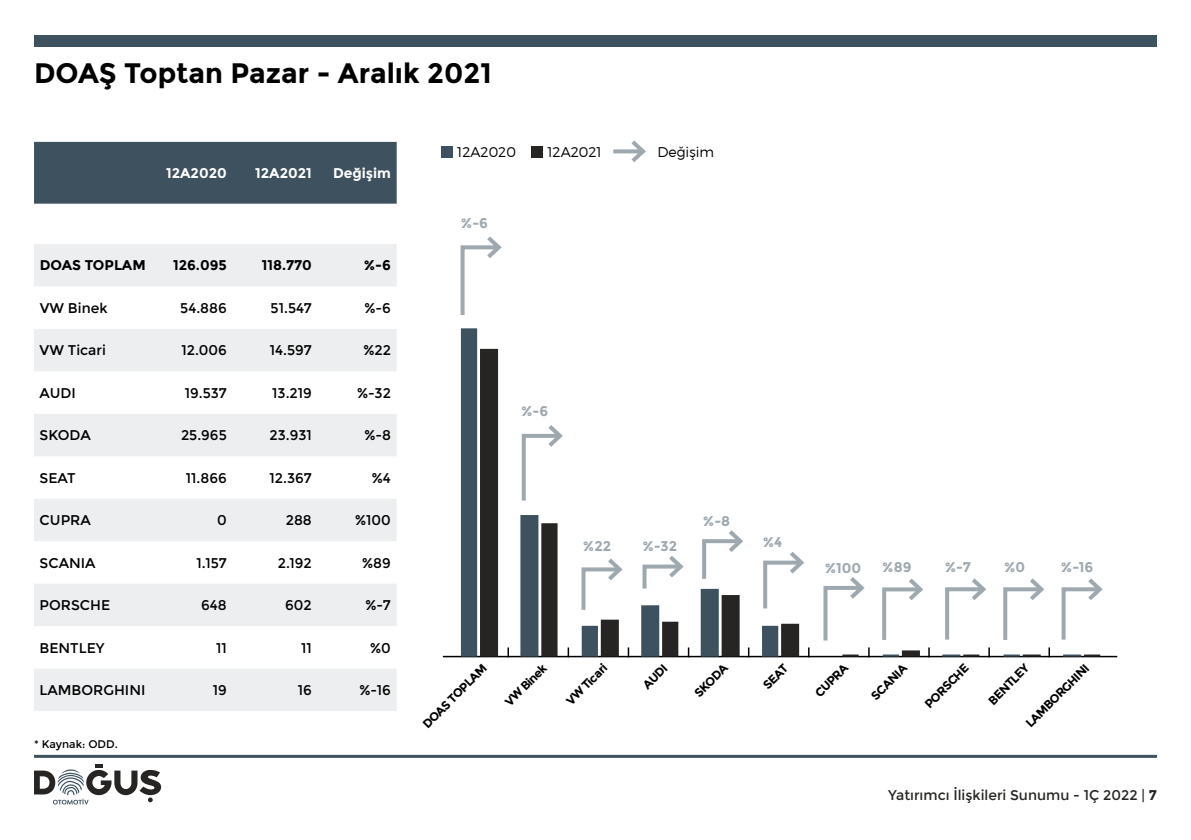
<style>
.page{position:relative;width:1191px;height:840px;background:#fff}
.page>*{position:absolute;margin:0;border:0;box-sizing:border-box;transform-origin:0 0}
.t1{font:700 28px "Montserrat";color:#000}
.t2{font:14px "Montserrat";color:#000}
.t3{font:14px "Montserrat";color:#262523}
.t4{font:700 14px "Montserrat";color:#9ea8af}
.t5{font:700 14px "Montserrat";color:#000}
.t6{font:300 14px "Montserrat";color:#000}
.t7{font:700 14px "Montserrat";color:#fff}
.t8{font:700 12px "Montserrat";color:#000}
.t9{font:11px "Montserrat";color:#000}
.s1{font-weight:700}
</style>
<div class="page">
<div style="left:34px;top:35px;width:1123px;height:12px;background:#3d515f"></div>
<hr style="left:34px;top:754px;width:1123px;height:3px;background:#3d515f">
<svg style="left:34px;top:764px;width:128px;height:40px"></svg>
<div style="left:441px;top:146px;width:12px;height:11px;background:#3d515f"></div>
<div style="left:531px;top:146px;width:11px;height:11px;background:#262523"></div>
<svg style="left:613px;top:149px;width:14px;height:4px"></svg>
<svg style="left:627px;top:140px;width:19px;height:22px"></svg>
<div style="left:34px;top:142px;width:363px;height:61px;background:#3d515f"></div>
<svg style="left:34px;top:244px;width:363px;height:466px;fill:#eceeef"></svg>
<hr style="left:443px;top:655px;width:674px;height:2px;background:#000">
<svg style="left:460px;top:236px;width:42px;height:79px"></svg>
<svg style="left:461px;top:328px;width:19px;height:328px;background:#5a6b77"></svg>
<svg style="left:480px;top:348px;width:620px;height:308px"></svg>
<h1 class="t1" style="left:34px;top:57px;width:459px">DOAŞ Toptan Pazar - Aralık 2021</h1>
<p class="t7" style="left:166px;top:165px;width:62px">12A2020</p>
<p class="t7" style="left:255px;top:165px;width:58px">12A2021</p>
<p class="t7" style="left:333px;top:165px;width:59px">Değişim</p>
<p class="t5" style="left:40px;top:257px;width:108px">DOAS TOPLAM</p>
<p class="t5" style="left:173px;top:257px;width:55px">126.095</p>
<p class="t5" style="left:262px;top:257px;width:51px">118.770</p>
<p class="t5" style="left:364px;top:257px;width:29px">%-6</p>
<p class="t2" style="left:40px;top:300px;width:69px">VW Binek</p>
<p class="t2" style="left:180px;top:300px;width:48px">54.886</p>
<p class="t2" style="left:271px;top:300px;width:43px">51.547</p>
<p class="t2" style="left:364px;top:300px;width:28px">%-6</p>
<p class="t2" style="left:40px;top:342px;width:68px">VW Ticari</p>
<p class="t2" style="left:181px;top:342px;width:47px">12.006</p>
<p class="t2" style="left:270px;top:342px;width:43px">14.597</p>
<p class="t2" style="left:363px;top:342px;width:29px">%22</p>
<p class="t2" style="left:40px;top:384px;width:38px">AUDI</p>
<p class="t2" style="left:185px;top:384px;width:43px">19.537</p>
<p class="t2" style="left:272px;top:384px;width:41px">13.219</p>
<p class="t2" style="left:357px;top:384px;width:35px">%-32</p>
<p class="t2" style="left:40px;top:427px;width:53px">SKODA</p>
<p class="t2" style="left:181px;top:427px;width:47px">25.965</p>
<p class="t2" style="left:269px;top:427px;width:44px">23.931</p>
<p class="t2" style="left:364px;top:427px;width:28px">%-8</p>
<p class="t2" style="left:40px;top:469px;width:38px">SEAT</p>
<p class="t2" style="left:186px;top:469px;width:42px">11.866</p>
<p class="t2" style="left:270px;top:469px;width:44px">12.367</p>
<p class="t2" style="left:372px;top:469px;width:21px">%4</p>
<p class="t2" style="left:40px;top:512px;width:53px">CUPRA</p>
<p class="t2" style="left:217px;top:512px;width:11px">0</p>
<p class="t2" style="left:286px;top:512px;width:28px">288</p>
<p class="t2" style="left:355px;top:512px;width:37px">%100</p>
<p class="t2" style="left:40px;top:554px;width:57px">SCANIA</p>
<p class="t2" style="left:196px;top:554px;width:32px">1.157</p>
<p class="t2" style="left:278px;top:554px;width:35px">2.192</p>
<p class="t2" style="left:362px;top:554px;width:30px">%89</p>
<p class="t2" style="left:40px;top:596px;width:72px">PORSCHE</p>
<p class="t2" style="left:201px;top:596px;width:27px">648</p>
<p class="t2" style="left:285px;top:596px;width:28px">602</p>
<p class="t2" style="left:365px;top:596px;width:27px">%-7</p>
<p class="t2" style="left:40px;top:639px;width:67px">BENTLEY</p>
<p class="t2" style="left:216px;top:639px;width:12px">11</p>
<p class="t2" style="left:301px;top:639px;width:12px">11</p>
<p class="t2" style="left:370px;top:639px;width:22px">%0</p>
<p class="t2" style="left:40px;top:681px;width:107px">LAMBORGHINI</p>
<p class="t2" style="left:213px;top:681px;width:15px">19</p>
<p class="t2" style="left:298px;top:681px;width:16px">16</p>
<p class="t2" style="left:359px;top:681px;width:33px">%-16</p>
<p class="t9" style="left:34px;top:736px;width:85px">* Kaynak: ODD.</p>
<p class="t6" style="left:457px;top:144px;width:60px">12A2020</p>
<p class="t6" style="left:547px;top:144px;width:56px">12A2021</p>
<p class="t6" style="left:657px;top:144px;width:58px">Değişim</p>
<p class="t4" style="left:461px;top:214px;width:29px">%-6</p>
<p class="t4" style="left:521px;top:403px;width:29px">%-6</p>
<p class="t4" style="left:583px;top:537px;width:30px">%22</p>
<p class="t4" style="left:642px;top:537px;width:36px">%-32</p>
<p class="t4" style="left:703px;top:512px;width:29px">%-8</p>
<p class="t4" style="left:762px;top:534px;width:21px">%4</p>
<p class="t4" style="left:824px;top:559px;width:38px">%100</p>
<p class="t4" style="left:882px;top:558px;width:31px">%89</p>
<p class="t4" style="left:944px;top:558px;width:28px">%-7</p>
<p class="t4" style="left:1004px;top:558px;width:23px">%0</p>
<p class="t4" style="left:1061px;top:558px;width:34px">%-16</p>
<p class="t8" style="left:502px;top:698px;width:55px;rotate:-45deg">VW Binek</p>
<p class="t8" style="left:760px;top:681px;width:31px;rotate:-45deg">SEAT</p>
<p class="t8" style="left:921px;top:700px;width:58px;rotate:-45deg">PORSCHE</p>
<p class="t8" style="left:640px;top:681px;width:31px;rotate:-45deg">AUDI</p>
<p class="t8" style="left:985px;top:697px;width:53px;rotate:-45deg">BENTLEY</p>
<p class="t8" style="left:420px;top:720px;width:86px;rotate:-45deg">DOAS TOPLAM</p>
<p class="t8" style="left:691px;top:689px;width:43px;rotate:-45deg">SKODA</p>
<p class="t8" style="left:563px;top:697px;width:54px;rotate:-45deg">VW Ticari</p>
<p class="t8" style="left:812px;top:689px;width:43px;rotate:-45deg">CUPRA</p>
<p class="t8" style="left:868px;top:692px;width:46px;rotate:-45deg">SCANIA</p>
<p class="t8" style="left:1022px;top:719px;width:85px;rotate:-45deg">LAMBORGHINI</p>
<p class="t3" style="left:888px;top:786px;width:270px">Yatırımcı İlişkileri Sunumu - 1Ç 2022 | <span class="s1">7</span></p>
</div>
